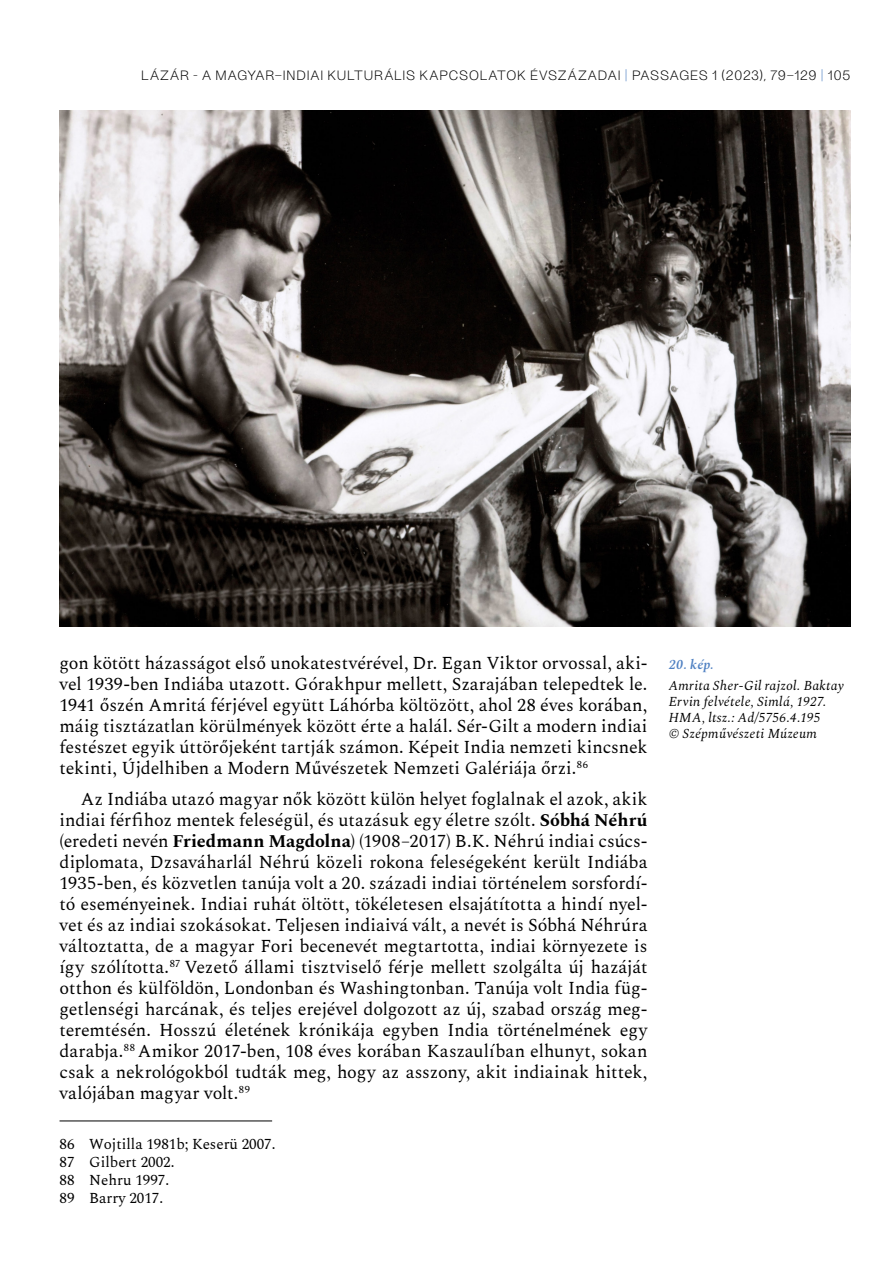
<style>
.page{position:relative;width:893px;height:1263px;background:#fff}
.page>*{position:absolute;margin:0;border:0;box-sizing:border-box;transform-origin:0 0}
.t1{font:18px/21px "Spectral Regular 2";letter-spacing:-.005em;color:#000;text-align:justify}
.t2{font:15px/18px "Spectral Regular 2";color:#000}
.t3{font:13.5px/16.2px "Spectral Italic 2";letter-spacing:.02em;color:#000}
.t4{font:13.5px "Ambiant Light 7";letter-spacing:.065em;color:#000}
.t5{font:italic 600 13.5px "Spectral";color:#5182c3}
.s1{color:#5182c3}
.s2{font-family:"Spectral Bold 2"}
</style>
<div class="page">
<hr style="left:60px;top:1120px;width:212px;height:1px;background:#000">
<img style="left:60px;top:111px;width:790px;height:516px">
<p class="t4" style="left:141px;top:69px;width:711px">LÁZÁR - A MAGYAR–INDIAI KULTURÁLIS KAPCSOLATOK ÉVSZÁZADAI <span class="s1">|</span> PASSAGES 1 (2023), 79–129 <span class="s1">|</span> 105</p>
<p class="t1" style="left:60px;top:651px;width:589px">gon kötött házasságot első unokatestvérével, Dr. Egan Viktor orvossal, aki&shy;vel 1939-ben Indiába utazott. Górakhpur mellett, Szarajában telepedtek le.<br>1941 őszén Amritá férjével együtt Láhórba költözött, ahol 28 éves korában, máig tisztázatlan körülmények között érte a halál. Sér-Gilt a modern indiai festészet egyik úttörőjeként tartják számon. Képeit India nemzeti kincsnek tekinti, Újdelhiben a Modern Művészetek Nemzeti Galériája őrzi.<sup>86</sup></p>
<p class="t1" style="left:60px;top:787px;width:589px;text-indent:21px">Az Indiába utazó magyar nők között külön helyet foglalnak el azok, akik indiai férfihoz mentek feleségül, és utazásuk egy életre szólt. <span class="s2">Sóbhá Néhrú </span>(eredeti nevén <span class="s2">Friedmann Magdolna</span>) (1908–2017) B.K. Néhrú indiai csúcs&shy;diplomata, Dzsaváharlál Néhrú közeli rokona feleségeként került Indiába 1935-ben, és közvetlen tanúja volt a 20. századi indiai történelem sorsfordí&shy;tó eseményeinek. Indiai ruhát öltött, tökéletesen elsajátította a hindí nyel&shy;vet és az indiai szokásokat. Teljesen indiaivá vált, a nevét is Sóbhá Néhrúra változtatta, de a magyar Fori becenevét megtartotta, indiai környezete is így szólította.<sup>87</sup> Vezető állami tisztviselő férje mellett szolgálta új hazáját otthon és külföldön, Londonban és Washingtonban. Tanúja volt India füg&shy;getlenségi harcának, és teljes erejével dolgozott az új, szabad ország meg&shy;teremtésén. Hosszú életének krónikája egyben India történelmének egy darabja.<sup>88</sup> Amikor 2017-ben, 108 éves korában Kaszaulíban elhunyt, sokan csak a nekrológokból tudták meg, hogy az asszony, akit indiainak hittek, valójában magyar volt.<sup>89</sup></p>
<p class="t2" style="left:60px;top:1134px;width:217px">86 Wojtilla 1981b; Keserü 2007.<br>87 Gilbert 2002.<br>88 Nehru 1997.<br>89 Barry 2017.</p>
<p class="t5" style="left:669px;top:654px;width:47px">20. kép.</p>
<p class="t3" style="left:669px;top:676px;width:177px">Amrita Sher-Gil rajzol . Baktay<br>Ervin felvétele, Simlá, 1927 .<br>HMA, ltsz .: Ad/5756 .4 .195<br>© Szépművészeti Múzeum</p>
</div>
